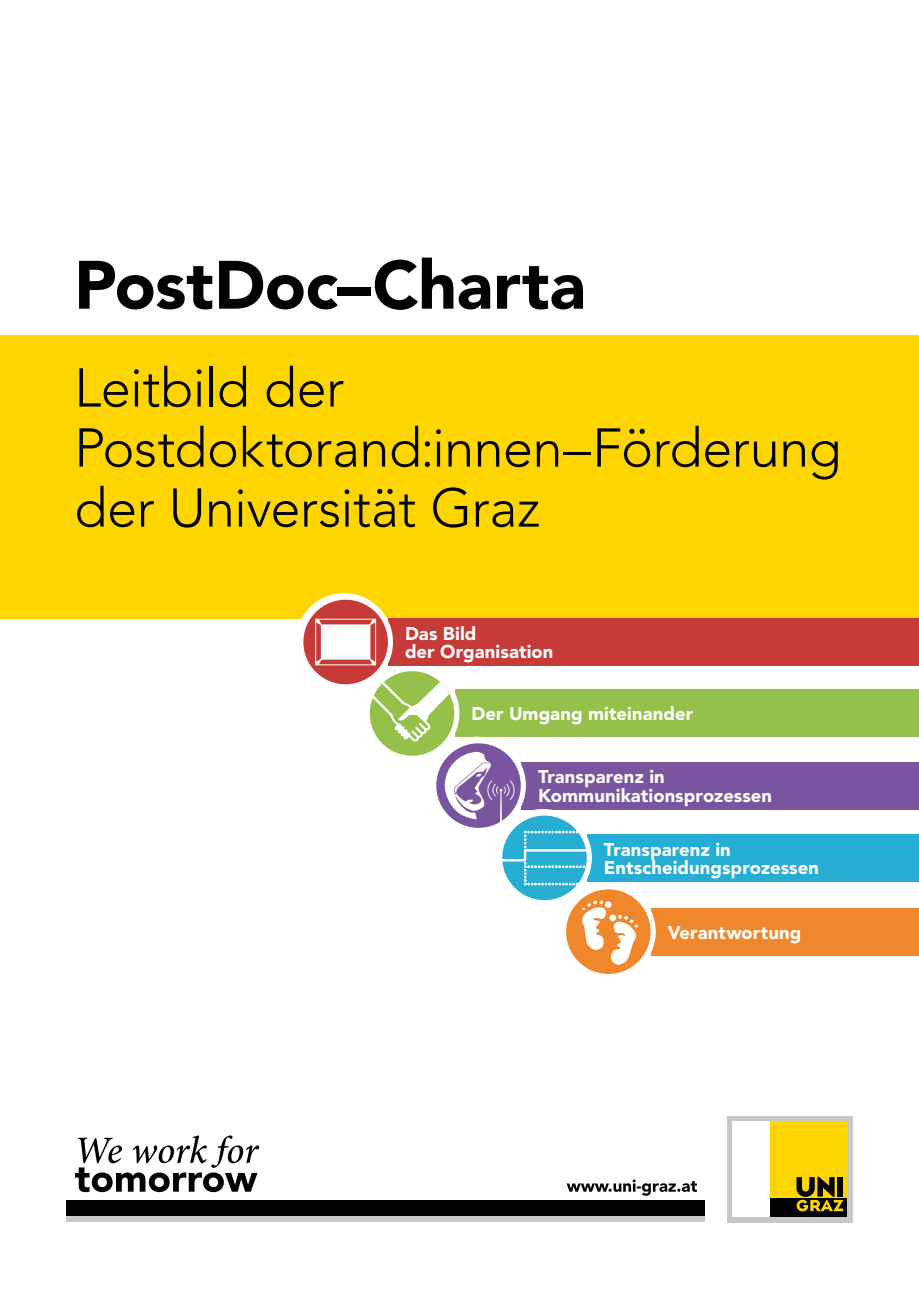
<style>
.page{position:relative;width:919px;height:1289px;background:#fff}
.page>*{position:absolute;margin:0;border:0;box-sizing:border-box;transform-origin:0 0}
.titel{font:900 67.5px "Avenir LT Std";letter-spacing:-.005em;color:#020203}
.subsub{font:300 54px/60px "Avenir LT Std";letter-spacing:-.01em;color:#020203}
.Inhaltsverzeichnis{font:900 18.3px/18.3px "Avenir LT Std";letter-spacing:.005em;color:#fff}
</style>
<div class="page">
<div style="left:727px;top:1115px;width:125px;height:107px;background:#c7c7c6"></div>
<div style="left:769px;top:1121px;width:77px;height:77px;background:#ffd500"></div>
<div style="left:769px;top:1198px;width:77px;height:18px;background:#020203"></div>
<div style="left:732px;top:1121px;width:37px;height:95px;background:#fff"></div>
<svg style="left:796px;top:1176px;width:47px;height:35px"></svg>
<div style="left:67px;top:1199px;width:638px;height:17px;background:#020203"></div>
<div style="left:67px;top:1216px;width:638px;height:6px;background:#c7c7c6"></div>
<svg style="left:75px;top:1135px;width:184px;height:57px"></svg>
<svg style="left:566px;top:1179px;width:131px;height:16px"></svg>
<div style="left:0;top:334px;width:918px;height:284px;background:#ffd500"></div>
<div style="left:455px;top:689px;width:463px;height:48px;background:#95c04a"></div>
<div style="left:361px;top:664px;width:98px;height:98px;background:#fff;border-radius:50%"></div>
<div style="left:370px;top:671px;width:84px;height:84px;background:#95c04a;border-radius:50%"></div>
<svg style="left:372px;top:682px;width:77px;height:59px"></svg>
<div style="left:521px;top:761px;width:397px;height:48px;background:#7a559f"></div>
<div style="left:428px;top:736px;width:98px;height:98px;background:#fff;border-radius:50%"></div>
<div style="left:436px;top:743px;width:84px;height:84px;background:#7a559f;border-radius:50%"></div>
<div style="left:651px;top:907px;width:267px;height:48px;background:#f1872b"></div>
<svg style="left:558px;top:882px;width:97px;height:98px"></svg>
<div style="left:566px;top:889px;width:84px;height:84px;background:#f1872b;border-radius:50%"></div>
<div style="left:587px;top:834px;width:331px;height:47px;background:#26add3"></div>
<svg style="left:444px;top:751px;width:194px;height:215px"></svg>
<div style="left:389px;top:618px;width:529px;height:47px;background:#c63a37"></div>
<div style="left:295px;top:593px;width:98px;height:98px;background:#fff;border-radius:50%"></div>
<div style="left:303px;top:599px;width:85px;height:85px;background:#c63a37;border-radius:50%"></div>
<svg style="left:315px;top:618px;width:61px;height:47px"></svg>
<p class="titel" style="left:74px;top:244px;width:513px">PostDoc–Charta</p>
<p class="subsub" style="left:74px;top:358px;width:768px">Leitbild der<br>Postdoktorand:innen–Förderung der Universität Graz</p>
<p class="Inhaltsverzeichnis" style="left:405px;top:624px;width:150px">Das Bild<br>der Organisation</p>
<p class="Inhaltsverzeichnis" style="left:471px;top:704px;width:223px">Der Umgang miteinander</p>
<p class="Inhaltsverzeichnis" style="left:538px;top:767px;width:236px">Transparenz in<br>Kommunikationsprozessen</p>
<p class="Inhaltsverzeichnis" style="left:604px;top:840px;width:216px">Transparenz in<br>Entscheidungsprozessen</p>
<p class="Inhaltsverzeichnis" style="left:667px;top:923px;width:135px">Verantwortung</p>
</div>
